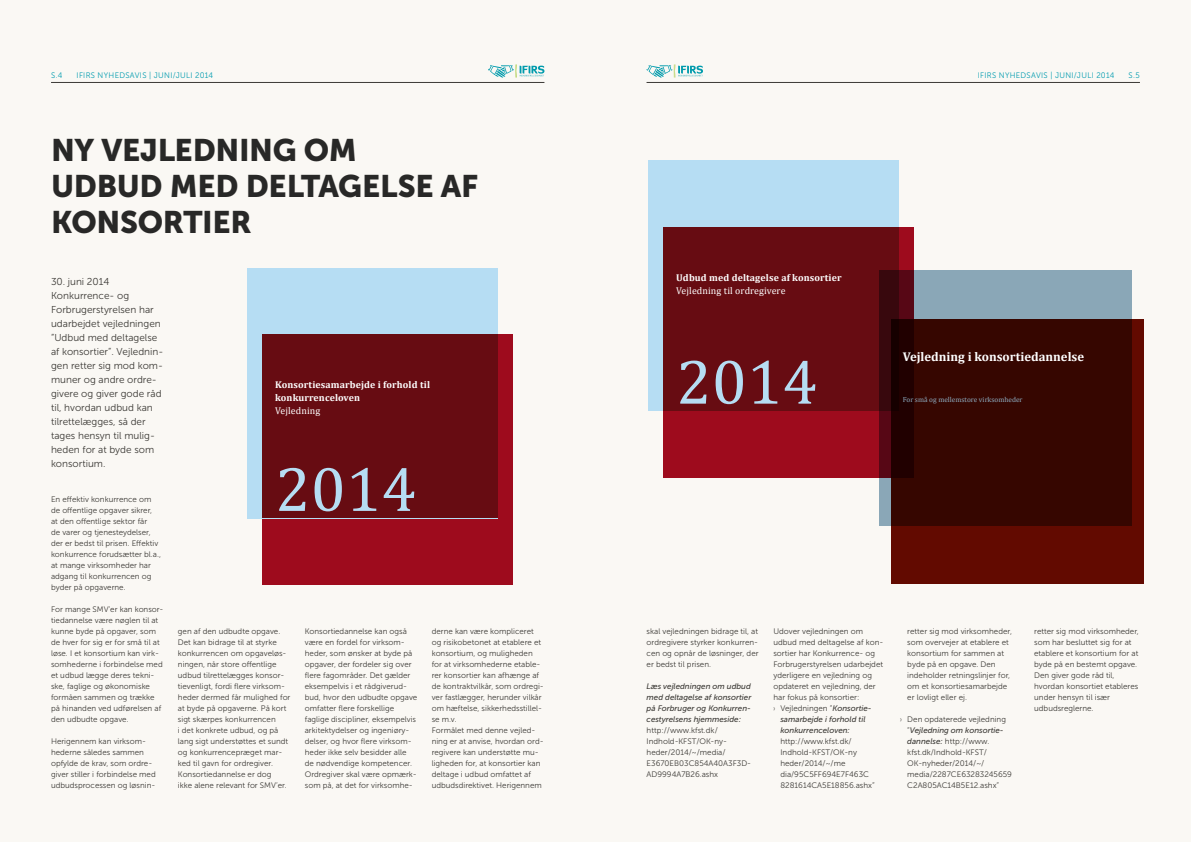
<style>
.page{position:relative;width:1191px;height:842px;background:#faf8f4}
.page>*{position:absolute;margin:0;border:0;box-sizing:border-box;transform-origin:0 0}
.t1{font:63.8px "Cambria";color:#b6ddf3}
.t2{font:31px/36px "Museo Sans 900";letter-spacing:-.01em;color:#282827}
.t3{font:700 12.7px "Cambria";color:#fff}
.t4{font:10px/14px "Museo Sans 300";color:#3c3a36}
.t5{font:700 9.8px/12.8px "Cambria";letter-spacing:.01em;color:#fff}
.t6{font:9.8px "Cambria";letter-spacing:.01em;color:#fff}
.t7{font:8px/11px "Museo Sans 300";color:#3c3a36}
.t8{font:italic 8px/11px "Museo Sans 500";color:#3c3a36;text-align:justify}
.t9{font:8px "Museo Sans 300";letter-spacing:.04em;color:#009baf}
.t10{font:7.3px "Cambria";color:#8dacc0}
.s1{font-family:"Dosis";font-weight:300}
.s2{font-family:"Museo Sans 500";font-style:italic}
.s3{font-family:"Museo Sans 300";font-style:normal}
</style>
<div class="page">
<hr style="left:646px;top:82px;width:494px;height:1px;background:#3c3a36">
<hr style="left:51px;top:82px;width:493px;height:1px;background:#3c3a36">
<svg style="left:488px;top:64px;width:56px;height:14px"></svg>
<svg style="left:646px;top:64px;width:57px;height:14px"></svg>
<div style="left:262px;top:334px;width:250px;height:250px;background:#9e0b1d"></div>
<div style="left:247px;top:268px;width:250px;height:250px;background:#b6ddf3"></div>
<div style="left:262px;top:334px;width:235px;height:184px;background:#670c12"></div>
<div style="left:663px;top:227px;width:250px;height:250px;background:#9e0b1d"></div>
<div style="left:648px;top:161px;width:250px;height:250px;background:#b6ddf3"></div>
<div style="left:663px;top:227px;width:235px;height:184px;background:#670c12"></div>
<div style="left:891px;top:319px;width:252px;height:265px;background:#640b00"></div>
<svg style="left:879px;top:271px;width:252px;height:255px;background:#432120"></svg>
<p class="t9" style="left:51px;top:71px;width:13px">S.4</p>
<p class="t9" style="left:77px;top:71px;width:138px">IFIRS NYHEDSAVIS | JUNI/JULI 2014</p>
<p class="t9" style="left:977px;top:71px;width:138px">IFIRS NYHEDSAVIS | JUNI/JULI 2014</p>
<p class="t9" style="left:1128px;top:71px;width:13px">S.5</p>
<h2 class="t2" style="left:51px;top:132px;width:428px">NY VEJLEDNING OM<br>UDBUD MED DELTAGELSE AF<br>KONSORTIER</h2>
<p class="t4" style="left:51px;top:275px;width:114px">30. juni 2014<br>Konkurrence- og<br>Forbrugerstyrelsen har udarbejdet vejledningen ”Udbud med deltagelse af konsortier”. Vejlednin&shy;gen retter sig mod kom&shy;muner og andre ordre&shy;givere og giver gode råd til, hvordan udbud kan tilrettelægges, så der tages hensyn til mulig&shy;heden for at byde som konsortium.</p>
<p class="t7" style="left:51px;top:494px;width:111px">En effektiv konkurrence om de offentlige opgaver sikrer, at den offentlige sektor får<br>de varer og tjenesteydelser, der er bedst til prisen. Effektiv konkurrence forudsætter bl.a., at mange virksomheder har adgang til konkurrencen og byder på opgaverne.</p>
<p class="t7" style="left:51px;top:604px;width:114px">For mange SMV'er kan konsor&shy;tiedannelse være nøglen til at kunne byde på opgaver, som de hver for sig er for små til at løse. I et konsortium kan virk&shy;somhederne i forbindelse med et udbud lægge deres tekni&shy;ske, faglige og økonomiske formåen sammen og trække på hinanden ved udførelsen af den udbudte opgave.</p>
<p class="t7" style="left:51px;top:736px;width:106px">Herigennem kan virksom&shy;hederne således sammen opfylde de krav, som ordre&shy;giver stiller i forbindelse med udbudsprocessen og løsnin-</p>
<p class="t5" style="left:275px;top:378px;width:156px">Konsortiesamarbejde i forhold til konkurrenceloven</p>
<p class="t6" style="left:275px;top:405px;width:47px">Vejledning</p>
<h1 class="t1" style="left:275px;top:452px;width:143px">2014</h1>
<p class="t5" style="left:676px;top:271px;width:167px">Udbud med deltagelse af konsortier</p>
<p class="t6" style="left:676px;top:285px;width:111px">Vejledning til ordregivere</p>
<h1 class="t1" style="left:676px;top:344px;width:143px">2014</h1>
<p class="t7" style="left:178px;top:626px;width:114px">gen af den udbudte opgave.<br>Det kan bidrage til at styrke konkurrencen om opgaveløs&shy;ningen, når store offentlige udbud tilrettelægges konsor&shy;tievenligt, fordi flere virksom&shy;heder dermed får mulighed for at byde på opgaverne. På kort sigt skærpes konkurrencen<br>i det konkrete udbud, og på lang sigt understøttes et sundt og konkurrencepræget mar&shy;ked til gavn for ordregiver.<br>Konsortiedannelse er dog<br>ikke alene relevant for SMV’er.</p>
<p class="t7" style="left:305px;top:626px;width:114px">Konsortiedannelse kan også være en fordel for virksom&shy;heder, som ønsker at byde på opgaver, der fordeler sig over flere fagområder. Det gælder eksempelvis i et rådgiverud&shy;bud, hvor den udbudte opgave omfatter flere forskellige faglige discipliner, eksempelvis arkitektydelser og ingeniøry&shy;delser, og hvor flere virksom&shy;heder ikke selv besidder alle de nødvendige kompetencer.<br>Ordregiver skal være opmærk&shy;som på, at det for virksomhe-</p>
<p class="t7" style="left:432px;top:626px;width:114px">derne kan være kompliceret og risikobetonet at etablere et konsortium, og muligheden for at virksomhederne etable&shy;rer konsortier kan afhænge af de kontraktvilkår, som ordregi&shy;ver fastlægger, herunder vilkår om hæftelse, sikkerhedsstillel&shy;se m.v.<br>Formålet med denne vejled&shy;ning er at anvise, hvordan ord&shy;regivere kan understøtte mu&shy;ligheden for, at konsortier kan deltage i udbud omfattet af udbudsdirektivet. Herigennem</p>
<p class="t7" style="left:646px;top:626px;width:113px;text-align:justify">skal vejledningen bidrage til, at ordregivere styrker konkurren&shy;cen og opnår de løsninger, der er bedst til prisen.</p>
<p class="t8" style="left:646px;top:681px;width:106px">Læs vejledningen om udbud med deltagelse af konsortier på Forbruger og Konkurren&shy;cestyrelsens hjemmeside:</p>
<p class="t7" style="left:646px;top:725px;width:106px">http://www.kfst.dk/<br>Indhold-KFST/OK-ny&shy;heder/2014/~/media/<br>E3670EB03C854A40A3F3D-<br>AD9994A7B26.ashx</p>
<p class="t7" style="left:773px;top:626px;width:111px">Udover vejledningen om udbud med deltagelse af kon&shy;sortier har Konkurrence- og<br>Forbrugerstyrelsen udarbejdet yderligere en vejledning og opdateret en vejledning, der har fokus på konsortier:<br><span class="s1">›</span> Vejledningen ”<span class="s2">Konsortie-</span></p>
<p class="t8" style="left:780px;top:714px;width:87px">samarbejde i forhold til konkurrenceloven:</p>
<p class="t7" style="left:780px;top:736px;width:96px">http://www.kfst.dk/<br>Indhold-KFST/OK-ny heder/2014/~/me dia/95C5FF694E7F463C<br>8281614CA5E18856.ashx”</p>
<h3 class="t3" style="left:903px;top:347px;width:183px">Vejledning i konsortiedannelse</h3>
<p class="t10" style="left:903px;top:395px;width:121px">For små og mellemstore virksomheder</p>
<p class="t7" style="left:907px;top:626px;width:106px">retter sig mod virksomheder, som overvejer at etablere et konsortium for sammen at byde på en opgave. Den indeholder retningslinjer for, om et konsortiesamarbejde er lovligt eller ej.</p>
<p class="t7" style="left:900px;top:714px;width:107px"><span class="s1">›</span> Den opdaterede vejledning</p>
<p class="t8" style="left:907px;top:725px;width:98px"><span class="s3">”</span>Vejledning om konsortie-</p>
<p class="t7" style="left:907px;top:736px;width:106px"><span class="s2">dannelse:</span> http://www. kfst.dk/Indhold-KFST/<br>OK-nyheder/2014/~/ media/2287CE63283245659<br>C2A805AC14B5E12.ashx”</p>
<p class="t7" style="left:1034px;top:626px;width:106px">retter sig mod virksomheder, som har besluttet sig for at etablere et konsortium for at byde på en bestemt opgave.<br>Den giver gode råd til, hvordan konsortiet etableres under hensyn til især udbudsreglerne.</p>
</div>
